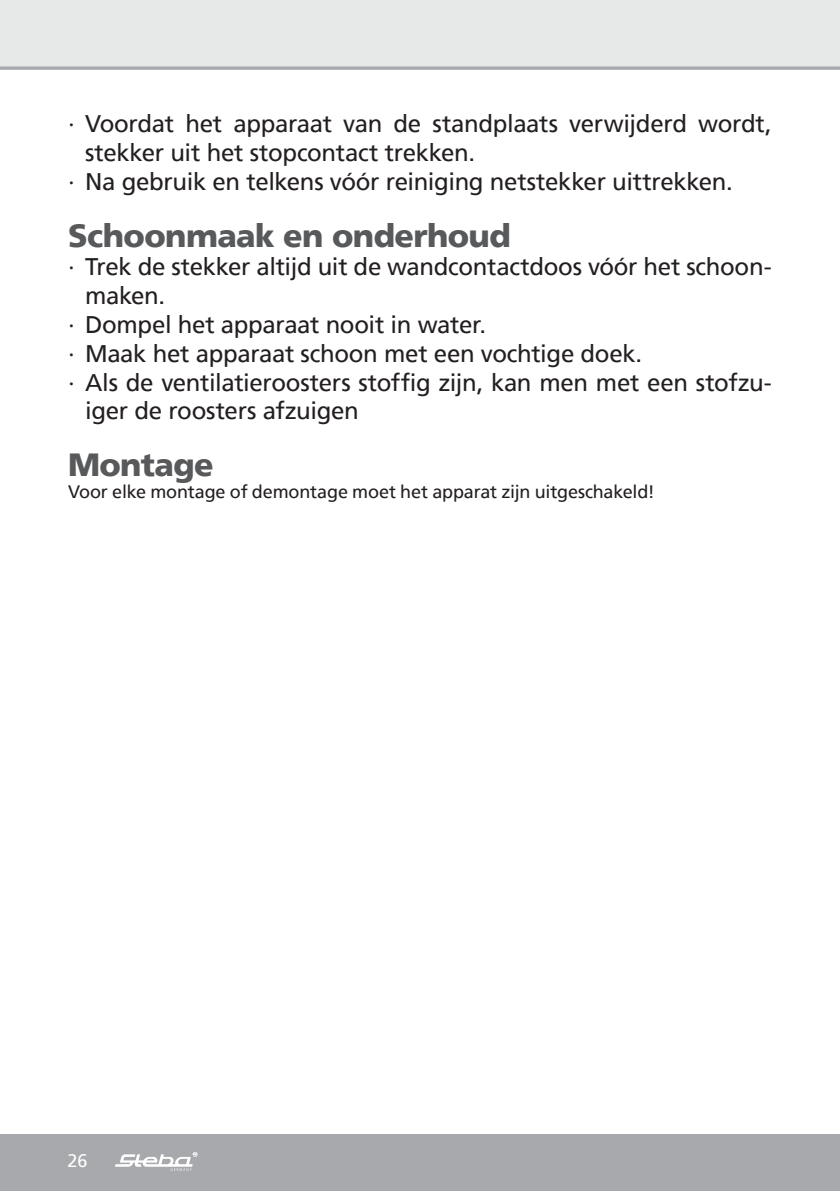
<style>
.page{position:relative;width:840px;height:1191px;background:#fff}
.page>*{position:absolute;margin:0;border:0;box-sizing:border-box;transform-origin:0 0}
.t1{font:900 32px "Frutiger";letter-spacing:-.02em;color:#58595b}
.t2{font:24px "Frutiger";letter-spacing:-.015em;color:#231f20}
.t3{font:18px "Frutiger";letter-spacing:-.01em;color:#231f20}
.t4{font:18px "Frutiger";color:#fff}
</style>
<div class="page">
<div style="left:0;top:0;width:839px;height:68px;background:#e7e8e8"></div>
<hr style="left:839px;top:1134px;width:1px;height:57px;background:#a7a9ac">
<div style="left:0;top:1134px;width:839px;height:57px;background:#a7a9ac"></div>
<svg style="left:115px;top:1152px;width:82px;height:18px"></svg>
<svg style="left:0;top:66px;width:839px;height:4px;background:#b2b4b7"></svg>
<p class="t2" style="left:68px;top:110px;width:704px">∙ Voordat het apparaat van de standplaats verwijderd wordt,</p>
<p class="t2" style="left:85px;top:138px;width:391px">stekker uit het stopcontact trekken.</p>
<p class="t2" style="left:68px;top:167px;width:666px">∙ Na gebruik en telkens vóór reiniging netstekker uittrekken.</p>
<h1 class="t1" style="left:68px;top:216px;width:444px">Schoonmaak en onderhoud</h1>
<p class="t2" style="left:68px;top:253px;width:705px">∙ Trek de stekker altijd uit de wandcontactdoos vóór het schoon-</p>
<p class="t2" style="left:85px;top:282px;width:82px">maken.</p>
<p class="t2" style="left:68px;top:310px;width:419px">∙ Dompel het apparaat nooit in water.</p>
<p class="t2" style="left:68px;top:339px;width:575px">∙ Maak het apparaat schoon met een vochtige doek.</p>
<p class="t2" style="left:68px;top:368px;width:705px">∙ Als de ventilatieroosters stoffig zijn, kan men met een stofzu-</p>
<p class="t2" style="left:85px;top:397px;width:275px">iger de roosters afzuigen</p>
<h1 class="t1" style="left:68px;top:446px;width:147px">Montage</h1>
<p class="t3" style="left:68px;top:481px;width:588px">Voor elke montage of demontage moet het apparat zijn uitgeschakeld!</p>
<p class="t4" style="left:67px;top:1149px;width:22px">26</p>
</div>
